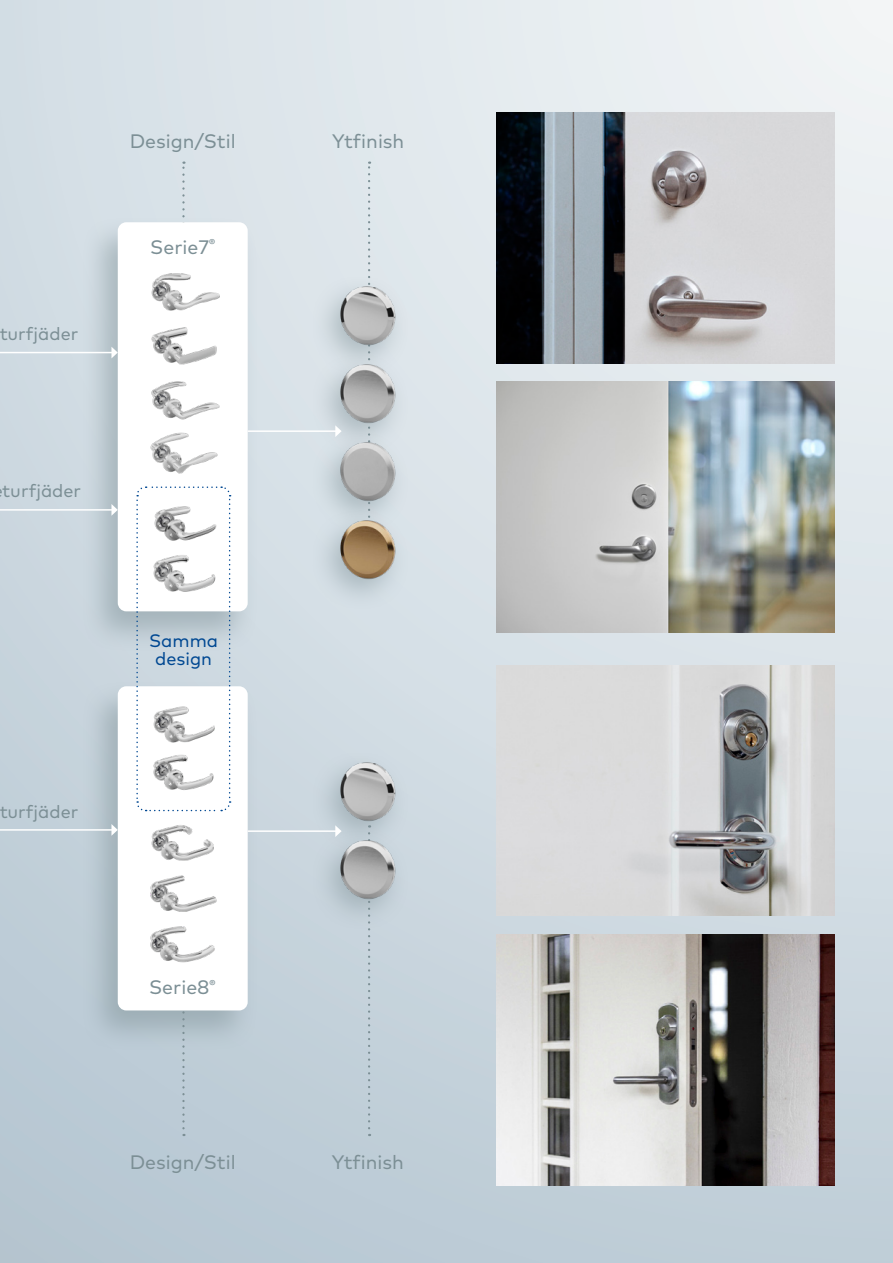
<style>
.page{position:relative;width:893px;height:1263px;background:#fff}
.page>*{position:absolute;margin:0;border:0;box-sizing:border-box;transform-origin:0 0}
.Body_Text_9pt_12pt{font:19.5px "Mark Pro";color:#7c8f95}
.Caption_Number_7_5pt{font:19.5px "Mark Pro";color:#7c8f95}
.t1{font:18px "Mark Pro";color:#7c8f95}
.Caption_Number_7_5pt-2{font:18px "Mark Pro";color:#004892}
</style>
<div class="page">
<div style="left:0;top:0;width:893px;height:1263px;background:linear-gradient(to bottom,#e7edf0,#bccbd5)"></div>
<svg style="left:182px;top:162px;width:3px;height:53px"></svg>
<svg style="left:182px;top:1051px;width:3px;height:77px"></svg>
<svg style="left:368px;top:162px;width:2px;height:112px"></svg>
<svg style="left:368px;top:931px;width:2px;height:197px"></svg>
<img style="left:496px;top:112px;width:338px;height:251px">
<img style="left:496px;top:382px;width:338px;height:251px">
<img style="left:496px;top:665px;width:338px;height:251px">
<div style="left:81px;top:215px;width:178px;height:437px;background:#7c8f95;opacity:.5"></div>
<div style="left:118px;top:222px;width:130px;height:389px;background:#fff;border-radius:9px"></div>
<div style="left:81px;top:679px;width:178px;height:372px;background:#7c8f95;opacity:.5"></div>
<div style="left:118px;top:686px;width:130px;height:324px;background:#fff;border-radius:9px"></div>
<img style="left:151px;top:273px;width:69px;height:38px">
<img style="left:151px;top:327px;width:66px;height:38px">
<img style="left:151px;top:381px;width:69px;height:39px">
<img style="left:151px;top:825px;width:63px;height:35px">
<img style="left:150px;top:433px;width:68px;height:40px">
<img style="left:150px;top:875px;width:67px;height:37px">
<img style="left:150px;top:926px;width:65px;height:36px">
<div style="left:310px;top:274px;width:100px;height:103px;background:#7c8f95;opacity:.5"></div>
<img style="left:334px;top:280px;width:70px;height:71px">
<div style="left:310px;top:750px;width:100px;height:103px;background:#7c8f95;opacity:.5"></div>
<img style="left:334px;top:756px;width:70px;height:70px">
<div style="left:310px;top:352px;width:100px;height:103px;background:#7c8f95;opacity:.5"></div>
<img style="left:334px;top:358px;width:70px;height:71px">
<div style="left:310px;top:828px;width:100px;height:103px;background:#c8d4dc"></div>
<img style="left:334px;top:833px;width:62px;height:71px">
<div style="left:310px;top:430px;width:100px;height:103px;background:#7c8f95;opacity:.5"></div>
<img style="left:334px;top:436px;width:70px;height:70px">
<div style="left:310px;top:508px;width:100px;height:103px;background:#7c8f95;opacity:.5"></div>
<img style="left:334px;top:514px;width:70px;height:70px">
<hr style="left:0;top:352px;width:112px;height:1px;background:#fff">
<svg style="left:111px;top:347px;width:7px;height:11px"></svg>
<hr style="left:248px;top:430px;width:88px;height:2px;background:#fff">
<svg style="left:335px;top:425px;width:7px;height:12px"></svg>
<hr style="left:248px;top:830px;width:88px;height:2px;background:#fff">
<svg style="left:335px;top:825px;width:7px;height:12px"></svg>
<hr style="left:0;top:829px;width:112px;height:2px;background:#fff">
<svg style="left:111px;top:824px;width:7px;height:12px"></svg>
<hr style="left:0;top:509px;width:112px;height:2px;background:#fff">
<svg style="left:111px;top:504px;width:7px;height:12px"></svg>
<svg style="left:136px;top:486px;width:95px;height:326px"></svg>
<img style="left:496px;top:934px;width:338px;height:251px">
<p class="t1" style="left:-1px;top:320px;width:81px">turfjäder</p>
<p class="Body_Text_9pt_12pt" style="left:130px;top:126px;width:107px">Design/Stil</p>
<p class="Caption_Number_7_5pt" style="left:150px;top:232px;width:66px">Serie7<sup>®</sup></p>
<p class="t1" style="left:2px;top:477px;width:81px">turfjäder</p>
<p class="t1" style="left:-1px;top:798px;width:81px">turfjäder</p>
<p class="Caption_Number_7_5pt-2" style="left:149px;top:627px;width:71px">Samma</p>
<p class="Caption_Number_7_5pt-2" style="left:155px;top:645px;width:58px">design</p>
<p class="Caption_Number_7_5pt" style="left:149px;top:972px;width:68px">Serie8<sup>®</sup></p>
<p class="Body_Text_9pt_12pt" style="left:332px;top:126px;width:74px">Ytfinish</p>
<p class="Body_Text_9pt_12pt" style="left:130px;top:1147px;width:107px">Design/Stil</p>
<p class="Body_Text_9pt_12pt" style="left:332px;top:1147px;width:74px">Ytfinish</p>
</div>
